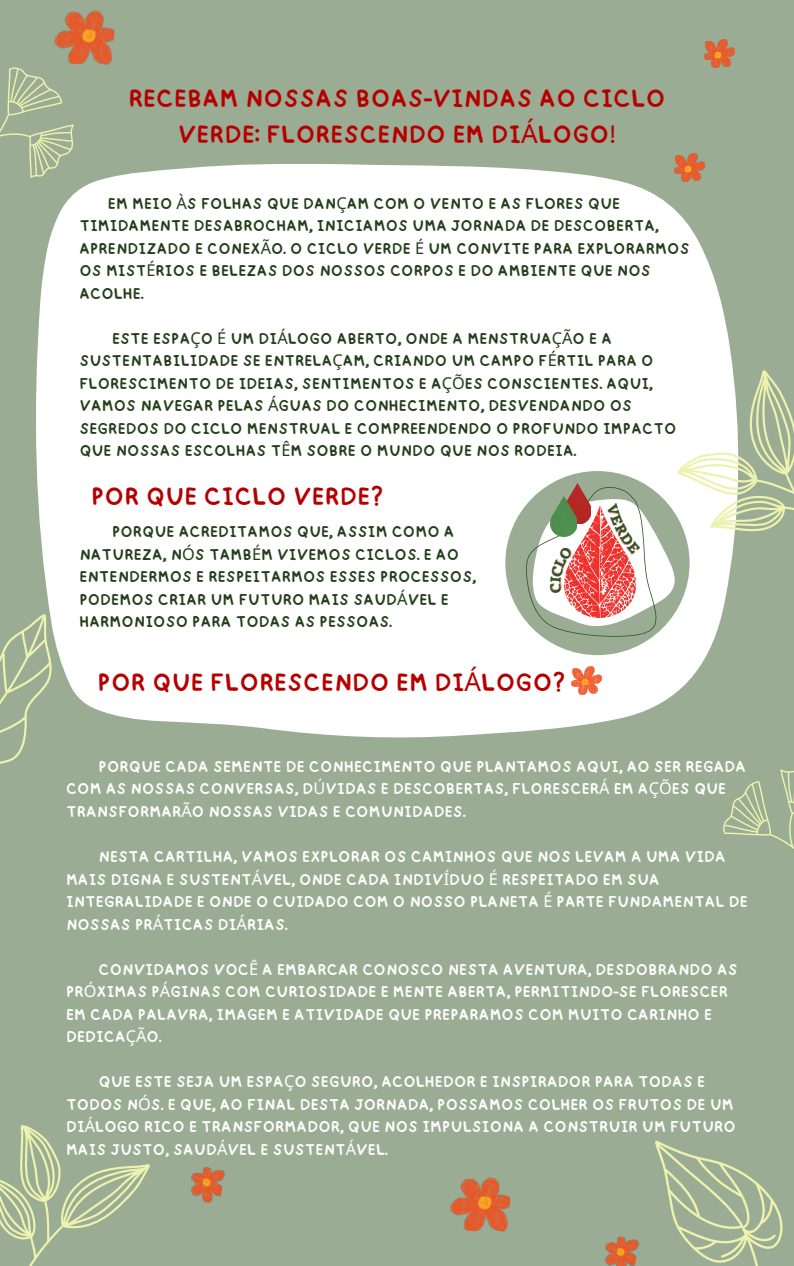
<style>
.page{position:relative;width:794px;height:1266px;background:#fff}
.page>*{position:absolute;margin:0;border:0;box-sizing:border-box;transform-origin:0 0}
.t1{font:26.03px/36px "happy";color:#b60000;text-align:center}
.t2{font:25.95px "happy";color:#b60000}
.t3{font:16.27px/22.5px "happy";color:#fff}
.t4{font:16.27px/22.5px "happy";color:#233f1a}
.s1{font-family:"Noto Sans"}
</style>
<div class="page">
<div style="left:0;top:0;width:793px;height:1266px;background:#9aad94"></div>
<svg style="left:36px;top:153px;width:697px;height:585px;background:#f6f7f5"></svg>
<div style="left:505px;top:471px;width:184px;height:184px;background:#9aad94;border-radius:50%"></div>
<svg style="left:655px;top:1140px;width:128px;height:126px"></svg>
<svg style="left:0;top:1125px;width:150px;height:141px"></svg>
<svg style="left:0;top:613px;width:89px;height:151px"></svg>
<svg style="left:723px;top:769px;width:70px;height:80px"></svg>
<img style="left:674px;top:154px;width:30px;height:27px">
<img style="left:704px;top:39px;width:30px;height:28px">
<img style="left:54px;top:10px;width:61px;height:55px">
<svg style="left:0;top:53px;width:89px;height:139px"></svg>
<img style="left:571px;top:667px;width:30px;height:27px">
<img style="left:450px;top:1177px;width:61px;height:55px">
<img style="left:191px;top:1166px;width:34px;height:37px">
<img style="left:605px;top:1236px;width:34px;height:30px">
<svg style="left:515px;top:369px;width:278px;height:276px"></svg>
<p class="t1" style="left:128px;top:76px;width:538px">RECEBAM NOSSAS BOAS-VINDAS AO CICLO<br>VERDE: FLORESCENDO EM DI<span class="s1">Á</span>LOGO!</p>
<p class="t4" style="left:79px;top:189px;width:611px;text-indent:29px">EM MEIO <span class="s1">À</span>S FOLHAS QUE DAN<span class="s1">Ç</span>AM COM O VENTO E AS FLORES QUE TIMIDAMENTE DESABROCHAM, INICIAMOS UMA JORNADA DE DESCOBERTA, APRENDIZADO E CONEX<span class="s1">Ã</span>O. O CICLO VERDE <span class="s1">É</span> UM CONVITE PARA EXPLORARMOS OS MIST<span class="s1">É</span>RIOS E BELEZAS DOS NOSSOS CORPOS E DO AMBIENTE QUE NOS ACOLHE.</p>
<p class="t4" style="left:79px;top:324px;width:598px;text-indent:33px">ESTE ESPA<span class="s1">Ç</span>O <span class="s1">É</span> UM DI<span class="s1">Á</span>LOGO ABERTO, ONDE A MENSTRUA<span class="s1">ÇÃ</span>O E A SUSTENTABILIDADE SE ENTRELA<span class="s1">Ç</span>AM, CRIANDO UM CAMPO F<span class="s1">É</span>RTIL PARA O FLORESCIMENTO DE IDEIAS, SENTIMENTOS E A<span class="s1">ÇÕ</span>ES CONSCIENTES. AQUI, VAMOS NAVEGAR PELAS <span class="s1">Á</span>GUAS DO CONHECIMENTO, DESVENDANDO OS SEGREDOS DO CICLO MENSTRUAL E COMPREENDENDO O PROFUNDO IMPACTO QUE NOSSAS ESCOLHAS T<span class="s1">Ê</span>M SOBRE O MUNDO QUE NOS RODEIA.</p>
<p class="t1" style="left:91px;top:474px;width:293px">POR QUE CICLO VERDE?</p>
<p class="t4" style="left:79px;top:518px;width:398px;text-indent:33px">PORQUE ACREDITAMOS QUE, ASSIM COMO A NATUREZA, N<span class="s1">Ó</span>S TAMB<span class="s1">É</span>M VIVEMOS CICLOS. E AO ENTENDERMOS E RESPEITARMOS ESSES PROCESSOS, PODEMOS CRIAR UM FUTURO MAIS SAUD<span class="s1">Á</span>VEL E HARMONIOSO PARA TODAS AS PESSOAS.</p>
<h1 class="t2" style="left:97px;top:657px;width:468px">POR QUE FLORESCENDO EM DI<span class="s1">Á</span>LOGO?</h1>
<p class="t3" style="left:66px;top:753px;width:681px;text-indent:33px">PORQUE CADA SEMENTE DE CONHECIMENTO QUE PLANTAMOS AQUI, AO SER REGADA<br>COM AS NOSSAS CONVERSAS, D<span class="s1">Ú</span>VIDAS E DESCOBERTAS, FLORESCER<span class="s1">Á</span> EM A<span class="s1">ÇÕ</span>ES QUE<br>TRANSFORMAR<span class="s1">Ã</span>O NOSSAS VIDAS E COMUNIDADES.</p>
<p class="t3" style="left:66px;top:843px;width:683px;text-indent:33px">NESTA CARTILHA, VAMOS EXPLORAR OS CAMINHOS QUE NOS LEVAM A UMA VIDA MAIS DIGNA E SUSTENT<span class="s1">Á</span>VEL, ONDE CADA INDIV<span class="s1">Í</span>DUO <span class="s1">É</span> RESPEITADO EM SUA INTEGRALIDADE E ONDE O CUIDADO COM O NOSSO PLANETA <span class="s1">É</span> PARTE FUNDAMENTAL DE NOSSAS PR<span class="s1">Á</span>TICAS DI<span class="s1">Á</span>RIAS.</p>
<p class="t3" style="left:66px;top:955px;width:673px;text-indent:33px">CONVIDAMOS VOC<span class="s1">Ê</span> A EMBARCAR CONOSCO NESTA AVENTURA, DESDOBRANDO AS PR<span class="s1">Ó</span>XIMAS P<span class="s1">Á</span>GINAS COM CURIOSIDADE E MENTE ABERTA, PERMITINDO-SE FLORESCER EM CADA PALAVRA, IMAGEM E ATIVIDADE QUE PREPARAMOS COM MUITO CARINHO E DEDICA<span class="s1">ÇÃ</span>O.</p>
<p class="t3" style="left:66px;top:1068px;width:671px;text-indent:33px">QUE ESTE SEJA UM ESPA<span class="s1">Ç</span>O SEGURO, ACOLHEDOR E INSPIRADOR PARA TODAS E TODOS N<span class="s1">Ó</span>S. E QUE, AO FINAL DESTA JORNADA, POSSAMOS COLHER OS FRUTOS DE UM DI<span class="s1">Á</span>LOGO RICO E TRANSFORMADOR, QUE NOS IMPULSIONA A CONSTRUIR UM FUTURO MAIS JUSTO, SAUD<span class="s1">Á</span>VEL E SUSTENT<span class="s1">Á</span>VEL.</p>
</div>
